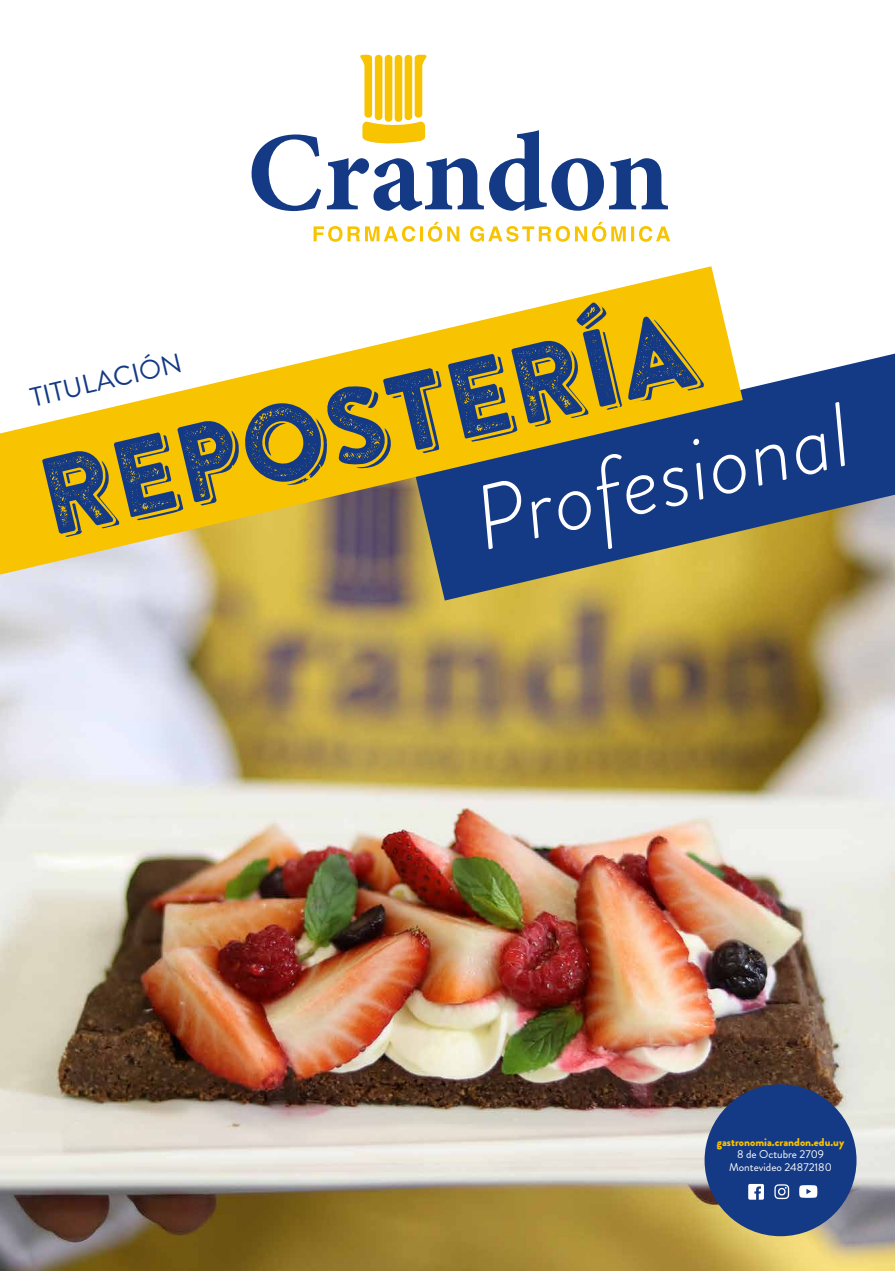
<style>
.page{position:relative;width:895px;height:1271px;background:#fff}
.page>*{position:absolute;margin:0;border:0;box-sizing:border-box;transform-origin:0 0}
.t1{font:109.2px "Brandon Printed Two Shadow";color:#143a85;scale:.96 1}
.t2{font:italic 300 90.6px "Brandon Grotesque";color:#fff}
.t3{font:27px "Brandon Grotesque";color:#143a85}
.t4{font:11.25px/12.5px "Brandon Grotesque";color:#fff;text-align:center}
.t5{font:900 11.25px "Brandon Grotesque";color:#f8c301}
</style>
<div class="page">
<img style="left:0;top:579px;width:894px;height:691px">
<svg style="left:251px;top:134px;width:70px;height:77px"></svg>
<svg style="left:327px;top:158px;width:156px;height:53px"></svg>
<svg style="left:489px;top:130px;width:178px;height:81px"></svg>
<svg style="left:313px;top:222px;width:146px;height:20px"></svg>
<svg style="left:470px;top:222px;width:200px;height:20px"></svg>
<svg style="left:360px;top:54px;width:67px;height:90px"></svg>
<svg style="left:413px;top:353px;width:481px;height:247px;background:#6a7374"></svg>
<svg style="left:0;top:266px;width:742px;height:313px"></svg>
<div style="left:704px;top:1084px;width:152px;height:152px;background:#143a85;border-radius:50%"></div>
<svg style="left:748px;top:1183px;width:15px;height:16px"></svg>
<svg style="left:774px;top:1184px;width:14px;height:15px"></svg>
<svg style="left:799px;top:1185px;width:18px;height:12px"></svg>
<h1 class="t1" style="left:25px;top:431px;width:697px;rotate:-13deg">REPOSTERÍA</h1>
<h3 class="t3" style="left:27px;top:379px;width:156px;rotate:-13deg">TITULACIÓN</h3>
<h2 class="t2" style="left:461px;top:459px;width:383px;rotate:-13deg">Profesional</h2>
<p class="t5" style="left:716px;top:1133px;width:129px">gastronomia.crandon.edu.uy</p>
<p class="t4" style="left:728px;top:1148px;width:104px">8 de Octubre 2709<br>Montevideo 24872180</p>
</div>
